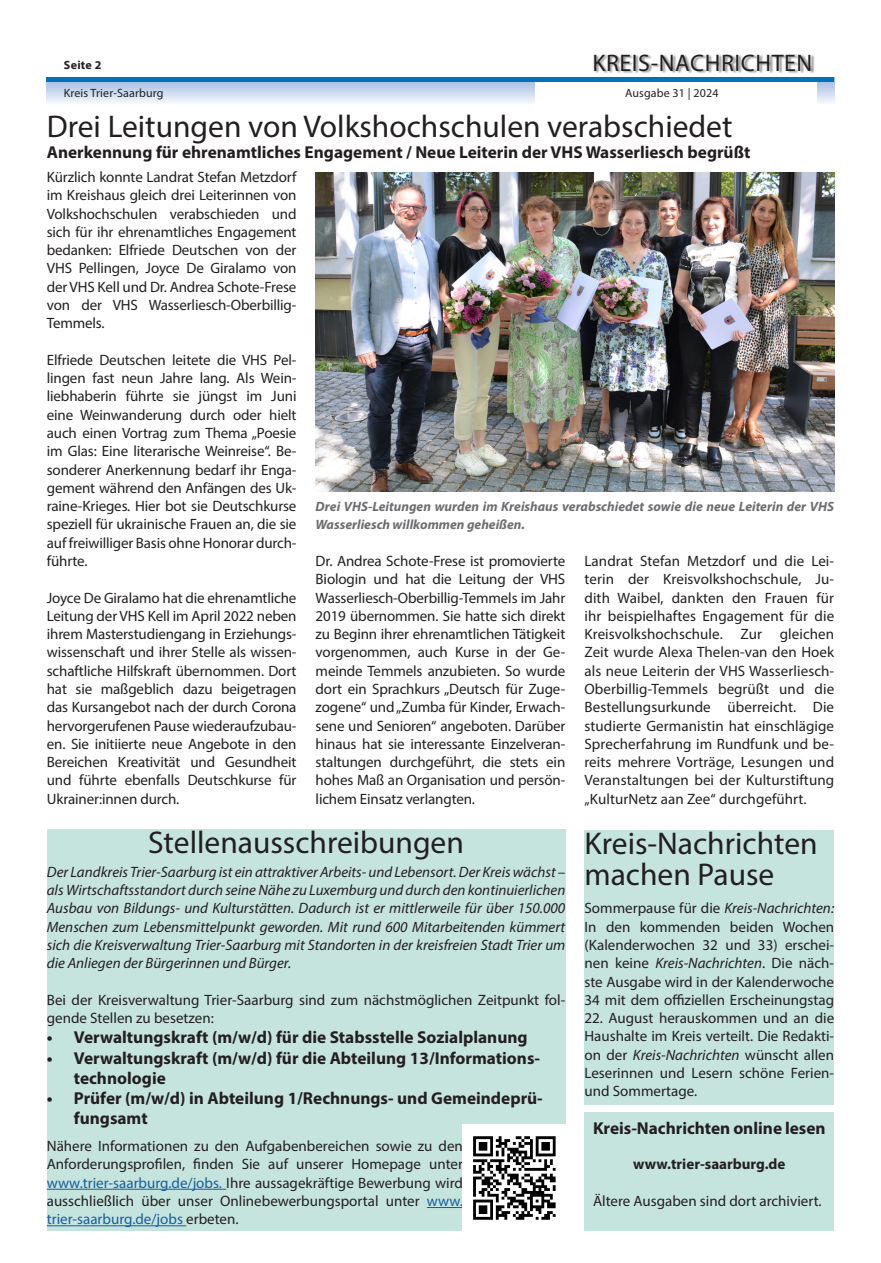
<style>
.page{position:relative;width:881px;height:1263px;background:#fff}
.page>*{position:absolute;margin:0;border:0;box-sizing:border-box;transform-origin:0 0}
.Headline{font:31.5px "Myriad Pro";color:#231f20}
.t1{font:24px "Myriad Pro";letter-spacing:.025em;color:#231f20}
.Subline{font:700 17.25px/20.2px "Myriad Pro";color:#231f20}
.Fließtext{font:15px/18.3px "Myriad Pro";color:#231f20;text-align:justify}
.Fließtext-2{font:italic 15px/18.3px "Myriad Pro";color:#231f20;text-align:justify}
.Fließtext-3{font:700 15px "Myriad Pro";color:#231f20}
.Bilduntertitel{font:italic 700 13.5px/18.3px "Myriad Pro";color:#6c6d70}
.t2{font:12px "Myriad Pro";letter-spacing:.01em;color:#231f20}
.t3{font:700 12px "Myriad Pro";letter-spacing:.025em;color:#231f20}
.s1{color:#175d9e}
.s2{font-style:italic}
</style>
<div class="page">
<svg style="left:47px;top:82px;width:786px;height:21px;background:#cedbef"></svg>
<div style="left:535px;top:0;width:281px;height:113px;background:#fff"></div>
<div style="left:594px;top:54px;width:220px;height:20px;background:#231f20;opacity:.5"></div>
<hr style="left:47px;top:78px;width:786px;height:4px;background:#0072bc">
<img style="left:315px;top:172px;width:518px;height:319px">
<div style="left:47px;top:829px;width:518px;height:402px;background:#c6e4de"></div>
<hr style="left:47px;top:1189px;width:179px;height:1px;background:#175d9e">
<hr style="left:427px;top:1207px;width:36px;height:1px;background:#175d9e">
<hr style="left:47px;top:1225px;width:139px;height:1px;background:#175d9e">
<img style="left:463px;top:1125px;width:102px;height:106px">
<div style="left:584px;top:830px;width:249px;height:275px;background:#c6e4de"></div>
<div style="left:584px;top:1113px;width:249px;height:118px;background:#c6e4de"></div>
<p class="t3" style="left:64px;top:57px;width:39px">Seite 2</p>
<h2 class="t1" style="left:592px;top:48px;width:221px">KREIS-NACHRICHTEN</h2>
<p class="t2" style="left:64px;top:86px;width:101px">Kreis Trier-Saarburg</p>
<p class="t2" style="left:625px;top:86px;width:95px">Ausgabe 31 | 2024</p>
<p class="Headline" style="left:47px;top:107px;width:687px">Drei Leitungen von Volkshochschulen verabschiedet</p>
<p class="Subline" style="left:47px;top:141px;width:704px">Anerkennung für ehrenamtliches Engagement / Neue Leiterin der VHS Wasserliesch begrüßt</p>
<p class="Fließtext" style="left:47px;top:168px;width:251px">Kürzlich konnte Landrat Stefan Metzdorf im Kreishaus gleich drei Leiterinnen von Volkshochschulen verabschieden und sich für ihr ehrenamtliches Engagement bedanken: Elfriede Deutschen von der VHS Pellingen, Joyce De Giralamo von der VHS Kell und Dr. Andrea Schote-Frese von der VHS Wasserliesch-Oberbillig-Temmels.</p>
<p class="Fließtext" style="left:47px;top:350px;width:251px">Elfriede Deutschen leitete die VHS Pel&shy;lingen fast neun Jahre lang. Als Wein&shy;liebhaberin führte sie jüngst im Juni eine Weinwanderung durch oder hielt auch einen Vortrag zum Thema „Poesie im Glas: Eine literarische Weinreise“. Be&shy;sonderer Anerkennung bedarf ihr Enga&shy;gement während den Anfängen des Uk&shy;raine-Krieges. Hier bot sie Deutschkurse speziell für ukrainische Frauen an, die sie auf freiwilliger Basis ohne Honorar durch&shy;führte.</p>
<p class="Fließtext" style="left:47px;top:588px;width:251px">Joyce De Giralamo hat die ehrenamtliche Leitung der VHS Kell im April 2022 neben ihrem Masterstudiengang in Erziehungs&shy;wissenschaft und ihrer Stelle als wissen&shy;schaftliche Hilfskraft übernommen. Dort hat sie maßgeblich dazu beigetragen das Kursangebot nach der durch Corona hervorgerufenen Pause wiederaufzubau&shy;en. Sie initiierte neue Angebote in den Bereichen Kreativität und Gesundheit und führte ebenfalls Deutschkurse für Ukrainer:innen durch.</p>
<p class="Bilduntertitel" style="left:315px;top:497px;width:519px">Drei VHS-Leitungen wurden im Kreishaus verabschiedet sowie die neue Leiterin der VHS<br>Wasserliesch willkommen geheißen.</p>
<p class="Fließtext" style="left:315px;top:552px;width:251px">Dr. Andrea Schote-Frese ist promovierte Biologin und hat die Leitung der VHS Wasserliesch-Oberbillig-Temmels im Jahr 2019 übernommen. Sie hatte sich direkt zu Beginn ihrer ehrenamtlichen Tätigkeit vorgenommen, auch Kurse in der Ge&shy;meinde Temmels anzubieten. So wurde dort ein Sprachkurs „Deutsch für Zuge&shy;zogene“ und „Zumba für Kinder, Erwach&shy;sene und Senioren“ angeboten. Darüber hinaus hat sie interessante Einzelveran&shy;staltungen durchgeführt, die stets ein hohes Maß an Organisation und persön&shy;lichem Einsatz verlangten.</p>
<p class="Fließtext" style="left:584px;top:552px;width:251px">Landrat Stefan Metzdorf und die Lei&shy;terin der Kreisvolkshochschule, Ju&shy;dith Waibel, dankten den Frauen für ihr beispielhaftes Engagement für die Kreisvolkshochschule. Zur gleichen Zeit wurde Alexa Thelen-van den Hoek als neue Leiterin der VHS Wasserliesch-Oberbillig-Temmels begrüßt und die Bestellungsurkunde überreicht. Die studierte Germanistin hat einschlägige Sprecherfahrung im Rundfunk und be&shy;reits mehrere Vorträge, Lesungen und Veranstaltungen bei der Kulturstiftung „KulturNetz aan Zee“ durchgeführt.</p>
<p class="Headline" style="left:148px;top:823px;width:317px">Stellenausschreibungen</p>
<p class="Fließtext-2" style="left:47px;top:862px;width:520px">Der Landkreis Trier-Saarburg ist ein attraktiver Arbeits- und Lebensort. Der Kreis wächst – als Wirtschaftsstandort durch seine Nähe zu Luxemburg und durch den kontinuierlichen Ausbau von Bildungs- und Kulturstätten. Dadurch ist er mittlerweile für über 150.000<br>Menschen zum Lebensmittelpunkt geworden. Mit rund 600 Mitarbeitenden kümmert sich die Kreisverwaltung Trier-Saarburg mit Standorten in der kreisfreien Stadt Trier um die Anliegen der Bürgerinnen und Bürger.</p>
<p class="Fließtext" style="left:47px;top:990px;width:520px">Bei der Kreisverwaltung Trier-Saarburg sind zum nächstmöglichen Zeitpunkt fol&shy;gende Stellen zu besetzen:</p>
<p class="Subline" style="left:47px;top:1027px;width:482px">• Verwaltungskraft (m/w/d) für die Stabsstelle Sozialplanung</p>
<p class="Subline" style="left:74px;top:1047px;width:467px;text-indent:-27px">• Verwaltungskraft (m/w/d) für die Abteilung 13/Informations&shy;technologie</p>
<p class="Subline" style="left:74px;top:1088px;width:470px;text-indent:-27px">• Prüfer (m/w/d) in Abteilung 1/Rechnungs- und Gemeindeprü&shy;fungsamt</p>
<p class="Fließtext" style="left:47px;top:1137px;width:417px">Nähere Informationen zu den Aufgabenbereichen sowie zu den Anforderungsprofilen, finden Sie auf unserer Homepage unter <span class="s1">www.trier-saarburg.de/jobs.</span> Ihre aussagekräftige Bewerbung wird ausschließlich über unser Onlinebewerbungsportal unter <span class="s1">www. trier-saarburg.de/jobs</span> erbeten.</p>
<p class="Headline" style="left:584px;top:823px;width:234px">Kreis-Nachrichten</p>
<p class="Headline" style="left:584px;top:855px;width:191px">machen Pause</p>
<p class="Fließtext" style="left:584px;top:899px;width:251px">Sommerpause für die <span class="s2">Kreis-Nachrichten:<br></span>In den kommenden beiden Wochen (Kalenderwochen 32 und 33) erschei&shy;nen keine <span class="s2">Kreis-Nachrichten</span>. Die näch&shy;ste Ausgabe wird in der Kalenderwoche 34 mit dem offiziellen Erscheinungstag</p>
<p class="Fließtext" style="left:584px;top:1009px;width:251px">22. August herauskommen und an die Haushalte im Kreis verteilt. Die Redakti&shy;on der <span class="s2">Kreis-Nachrichten</span> wünscht allen Leserinnen und Lesern schöne Ferien&shy;und Sommertage.</p>
<p class="Subline" style="left:592px;top:1118px;width:234px">Kreis-Nachrichten online lesen</p>
<p class="Fließtext-3" style="left:633px;top:1154px;width:154px">www.trier-saarburg.de</p>
<p class="Fließtext" style="left:592px;top:1191px;width:230px">Ältere Ausgaben sind dort archiviert.</p>
</div>
